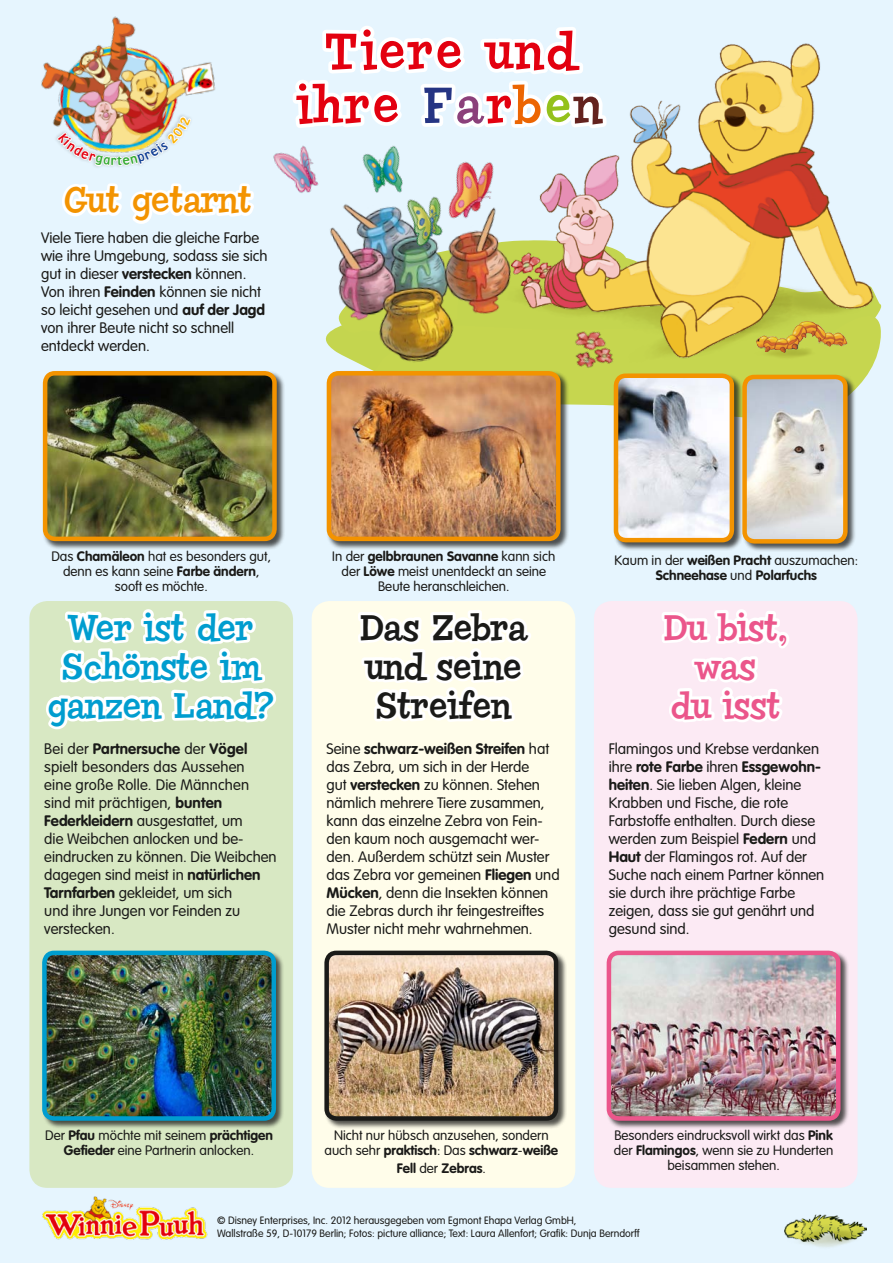
<style>
.page{position:relative;width:893px;height:1263px;background:#e6f5fe}
.page>*{position:absolute;margin:0;border:0;box-sizing:border-box;transform-origin:0 0}
.t1{font:51px/54px "Chowderhead";letter-spacing:.08em;color:#e3000f;text-align:center}
.t2{font:36px/39px "Chowderhead";letter-spacing:.02em;color:#009dcf;text-align:center}
.t3{font:36px/39px "Chowderhead";letter-spacing:.02em;color:#1a1a18}
.t4{font:36px/39px "Chowderhead";letter-spacing:.01em;color:#eb568b;text-align:center}
.t5{font:36px "Chowderhead";letter-spacing:.02em;color:#f39300}
.t6{font:300 15px/18px "VAG Rounded";color:#1a1a18}
.t7{font:300 13.5px/15px "VAG Rounded";color:#1a1a18;text-align:center}
.t8{font:700 13.5px/15px "VAG Rounded";color:#1a1a18;text-align:center}
.t9{font:300 10.5px/13.5px "VAG Rounded";color:#1a1a18}
.s1{font-weight:700}
.s2{color:#253483}
.s3{color:#8b407a}
.s4{color:#ec6502}
.s5{color:#94c11c}
.s6{color:#63221e}
.s7{font-weight:300}
</style>
<div class="page">
<img style="left:42px;top:1196px;width:166px;height:44px">
<div style="left:326px;top:371px;width:243px;height:179px;background:#1a1a18;opacity:.75"></div>
<img style="left:329px;top:373px;width:227px;height:166px">
<div style="left:327px;top:371px;width:234px;height:170px;border:4px solid #f39300;border-radius:10px"></div>
<div style="left:42px;top:371px;width:243px;height:179px;background:#1a1a18;opacity:.75"></div>
<img style="left:45px;top:373px;width:227px;height:166px">
<div style="left:43px;top:371px;width:234px;height:170px;border:4px solid #f39300;border-radius:10px"></div>
<div style="left:613px;top:373px;width:130px;height:178px;background:#1a1a18;opacity:.75"></div>
<img style="left:619px;top:423px;width:110px;height:114px">
<div style="left:614px;top:373px;width:120px;height:169px;border:4px solid #f39300;border-radius:10px"></div>
<div style="left:742px;top:374px;width:114px;height:178px;background:#1a1a18;opacity:.75"></div>
<img style="left:747px;top:423px;width:96px;height:116px">
<div style="left:742px;top:375px;width:106px;height:169px;border:4px solid #f39300;border-radius:10px"></div>
<svg style="left:293px;top:26px;width:156px;height:101px"></svg>
<div style="left:29px;top:601px;width:264px;height:587px;background:#d8e8c3;border-radius:18px"></div>
<svg style="left:43px;top:601px;width:236px;height:129px"></svg>
<div style="left:42px;top:950px;width:243px;height:179px;background:#1a1a18;opacity:.75"></div>
<img style="left:44px;top:953px;width:230px;height:163px">
<div style="left:42px;top:951px;width:234px;height:170px;border:4px solid #009dcf;border-radius:10px"></div>
<div style="left:594px;top:601px;width:263px;height:587px;background:#fceaf4;border-radius:18px"></div>
<div style="left:606px;top:950px;width:243px;height:179px;background:#1a1a18;opacity:.75"></div>
<img style="left:609px;top:953px;width:229px;height:163px">
<div style="left:607px;top:951px;width:233px;height:170px;border:4px solid #eb568b;border-radius:10px"></div>
<svg style="left:662px;top:609px;width:127px;height:113px"></svg>
<div style="left:312px;top:601px;width:263px;height:587px;background:#fffdea;border-radius:18px"></div>
<svg style="left:358px;top:610px;width:173px;height:112px"></svg>
<div style="left:324px;top:950px;width:243px;height:179px;background:#1a1a18;opacity:.75"></div>
<img style="left:329px;top:953px;width:227px;height:163px">
<div style="left:324px;top:951px;width:234px;height:170px;border:4px solid #1a1a18;border-radius:10px"></div>
<img style="left:325px;top:204px;width:124px;height:169px">
<img style="left:353px;top:146px;width:48px;height:63px">
<img style="left:273px;top:122px;width:68px;height:97px">
<img style="left:364px;top:177px;width:85px;height:101px">
<img style="left:449px;top:27px;width:433px;height:396px">
<img style="left:753px;top:338px;width:70px;height:32px">
<img style="left:41px;top:16px;width:175px;height:107px">
<img style="left:784px;top:1214px;width:83px;height:33px">
<svg style="left:53px;top:105px;width:201px;height:119px"></svg>
<h2 class="t5" style="left:64px;top:180px;width:189px">Gut getarnt</h2>
<p class="t6" style="left:41px;top:229px;width:228px">Viele Tiere haben die gleiche Farbe wie ihre Umgebung, sodass sie sich gut in dieser <span class="s1">verstecken</span> können.<br>Von ihren <span class="s1">Feinden</span> können sie nicht so leicht gesehen und <span class="s1">auf der Jagd </span>von ihrer Beute nicht so schnell entdeckt werden.</p>
<h1 class="t1" style="left:297px;top:24px;width:305px">Tiere und ihre <span class="s2">F</span><span class="s3">a</span>r<span class="s4">b</span><span class="s5">e</span><span class="s6">n</span></h1>
<p class="t7" style="left:51px;top:549px;width:221px">Das <span class="s1">Chamäleon</span> hat es besonders gut, denn es kann seine <span class="s1">Farbe ändern</span>, sooft es möchte.</p>
<p class="t8" style="left:614px;top:552px;width:245px"><span class="s7">Kaum in der</span> weißen Pracht <span class="s7">auszumachen:<br></span>Schneehase <span class="s7">und</span> Polarfuchs</p>
<p class="t7" style="left:332px;top:549px;width:224px">In der <span class="s1">gelbbraunen Savanne</span> kann sich der <span class="s1">Löwe</span> meist unentdeckt an seine<br>Beute heranschleichen.</p>
<h2 class="t2" style="left:48px;top:608px;width:227px">Wer ist der<br>Schönste im ganzen Land?</h2>
<h2 class="t3" style="left:360px;top:608px;width:168px">Das Zebra und seine<br>Streifen</h2>
<h2 class="t4" style="left:664px;top:608px;width:125px">Du bist, was<br>du isst</h2>
<p class="t6" style="left:44px;top:739px;width:234px">Bei der <span class="s1">Partnersuche</span> der <span class="s1">Vögel </span>spielt besonders das Aussehen<br>eine große Rolle. Die Männchen sind mit prächtigen, <span class="s1">bunten<br>Federkleidern</span> ausgestattet, um<br>die Weibchen anlocken und be&shy;eindrucken zu können. Die Weibchen dagegen sind meist in <span class="s1">natürlichen<br>Tarnfarben</span> gekleidet, um sich<br>und ihre Jungen vor Feinden zu verstecken.</p>
<p class="t6" style="left:609px;top:739px;width:217px">Flamingos und Krebse verdanken ihre <span class="s1">rote Farbe</span> ihren <span class="s1">Essgewohn&shy;heiten</span>. Sie lieben Algen, kleine<br>Krabben und Fische, die rote<br>Farbstoffe enthalten. Durch diese werden zum Beispiel <span class="s1">Federn</span> und<br><span class="s1">Haut</span> der Flamingos rot. Auf der<br>Suche nach einem Partner können sie durch ihre prächtige Farbe zeigen, dass sie gut genährt und gesund sind.</p>
<p class="t6" style="left:327px;top:739px;width:235px">Seine <span class="s1">schwarz-weißen Streifen</span> hat das Zebra, um sich in der Herde<br>gut <span class="s1">verstecken</span> zu können. Stehen nämlich mehrere Tiere zusammen, kann das einzelne Zebra von Fein&shy;den kaum noch ausgemacht wer&shy;den. Außerdem schützt sein Muster das Zebra vor gemeinen <span class="s1">Fliegen</span> und <span class="s1">Mücken</span>, denn die Insekten können die Zebras durch ihr feingestreiftes Muster nicht mehr wahrnehmen.</p>
<p class="t7" style="left:45px;top:1127px;width:229px">Der <span class="s1">Pfau</span> möchte mit seinem <span class="s1">prächtigen<br>Gefieder</span> eine Partnerin anlocken.</p>
<p class="t7" style="left:324px;top:1127px;width:235px">Nicht nur hübsch anzusehen, sondern auch sehr <span class="s1">praktisch</span>: Das <span class="s1">schwarz</span>-<span class="s1">weiße</span></p>
<p class="t8" style="left:397px;top:1160px;width:91px">Fell <span class="s7">der</span> Zebras<span class="s7">.</span></p>
<p class="t7" style="left:614px;top:1127px;width:221px">Besonders eindrucksvoll wirkt das <span class="s1">Pink </span>der <span class="s1">Flamingos</span>, wenn sie zu Hunderten beisammen stehen.</p>
<p class="t9" style="left:217px;top:1213px;width:424px">© Disney Enterprises, Inc. 2012 herausgegeben vom Egmont Ehapa Verlag GmbH,<br>Wallstraße 59, D-10179 Berlin; Fotos: picture alliance; Text: Laura Allenfort; Grafik: Dunja Berndorff</p>
</div>
